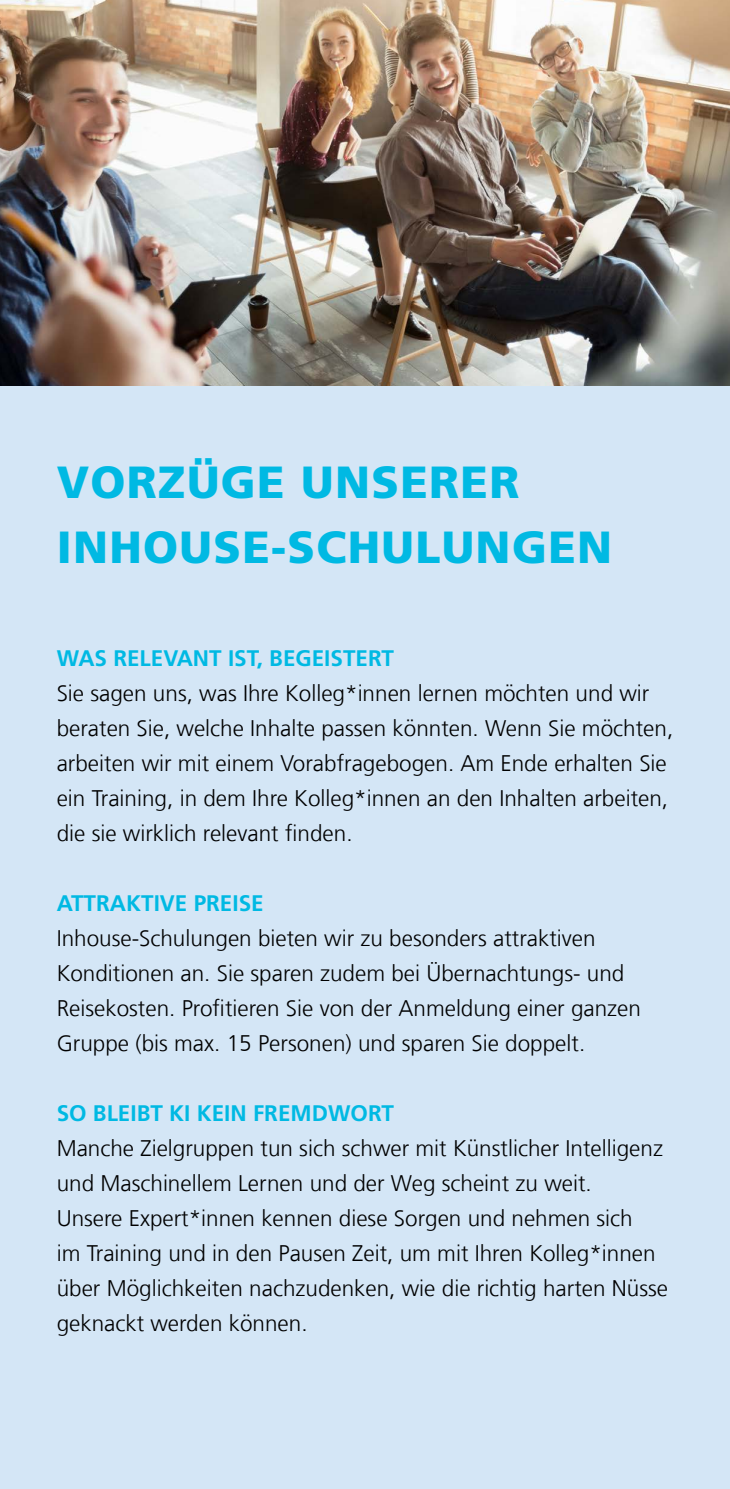
<style>
.page{position:relative;width:730px;height:1489px;background:#fff}
.page>*{position:absolute;margin:0;border:0;box-sizing:border-box;transform-origin:0 0}
.t1{font:900 45px/65px "Frutiger LT Com";letter-spacing:.03em;color:#00b9e3}
.t2{font:300 22.5px/35px "Frutiger LT Com";color:#000}
.t3{font:700 22.5px "Frutiger LT Com";color:#00b9e3}
</style>
<div class="page">
<div style="left:0;top:0;width:730px;height:1488px;background:#d4e6f6"></div>
<img style="left:0;top:0;width:730px;height:385px">
<h1 class="t1" style="left:57px;top:449px;width:557px">VORZÜGE UNSERER<br>INHOUSE-SCHULUNGEN</h1>
<p class="t3" style="left:57px;top:644px;width:339px">WAS RELEVANT IST, BEGEISTERT</p>
<p class="t2" style="left:57px;top:675px;width:618px">Sie sagen uns, was Ihre Kolleg*innen lernen möchten und wir beraten Sie, welche Inhalte passen könnten. Wenn Sie möchten, arbeiten wir mit einem Vorabfragebogen. Am Ende erhalten Sie ein Training, in dem Ihre Kolleg*innen an den Inhalten arbeiten, die sie wirklich relevant finden.</p>
<p class="t3" style="left:57px;top:889px;width:209px">ATTRAKTIVE PREISE</p>
<p class="t2" style="left:57px;top:920px;width:586px">Inhouse-Schulungen bieten wir zu besonders attraktiven Konditionen an. Sie sparen zudem bei Übernachtungs- und Reisekosten. Profitieren Sie von der Anmeldung einer ganzen Gruppe (bis max. 15 Personen) und sparen Sie doppelt.</p>
<p class="t3" style="left:57px;top:1099px;width:339px">SO BLEIBT KI KEIN FREMDWORT</p>
<p class="t2" style="left:57px;top:1130px;width:613px">Manche Zielgruppen tun sich schwer mit Künstlicher Intelligenz und Maschinellem Lernen und der Weg scheint zu weit.<br>Unsere Expert*innen kennen diese Sorgen und nehmen sich<br>im Training und in den Pausen Zeit, um mit Ihren Kolleg*innen über Möglichkeiten nachzudenken, wie die richtig harten Nüsse geknackt werden können.</p>
</div>
